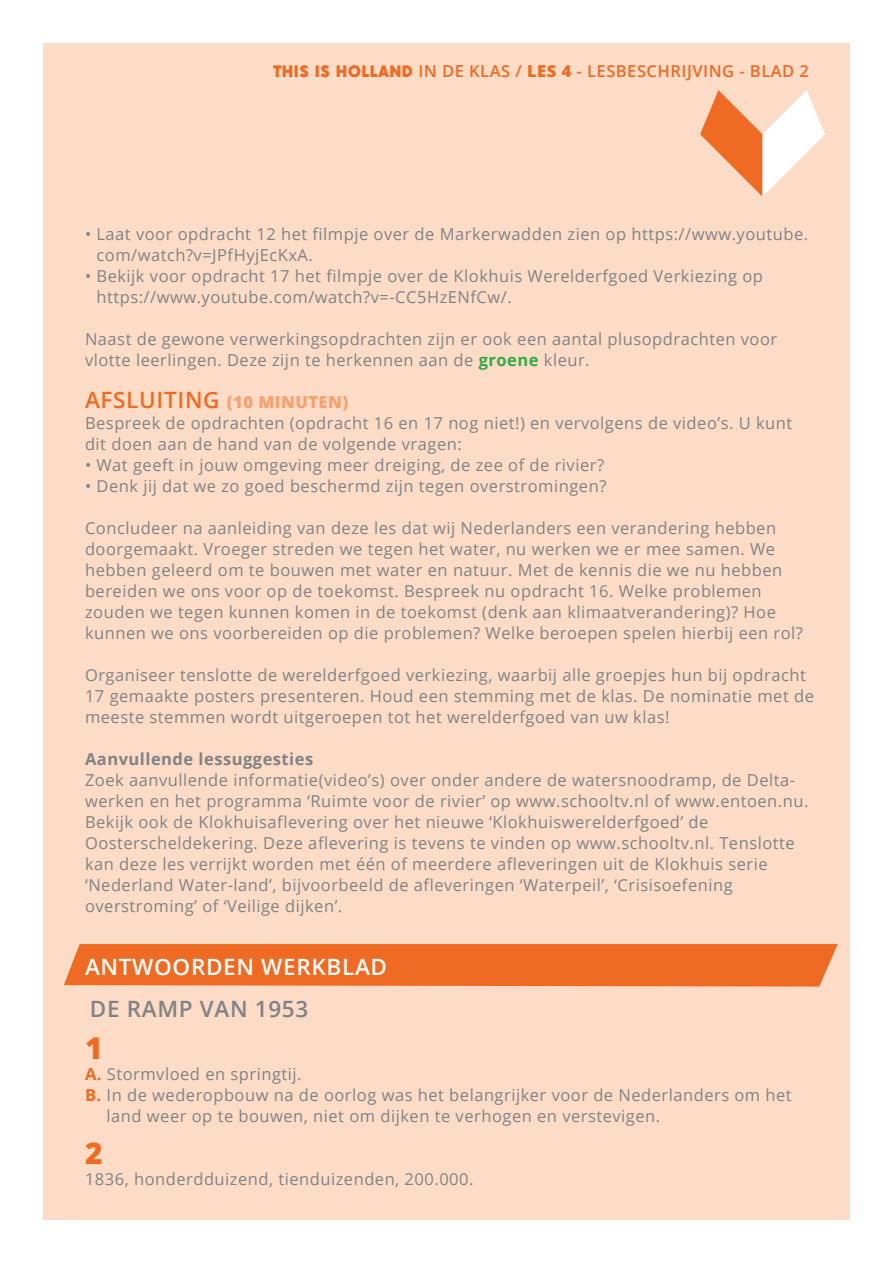
<style>
.page{position:relative;width:893px;height:1263px;background:#fcdcc6}
.page>*{position:absolute;margin:0;border:0;box-sizing:border-box;transform-origin:0 0}
.TIHOL_plat{font:800 30px "Open Sans";color:#ef6a22}
.TIHOL_kopje_grijs_ka{font:600 22.5px "Open Sans";letter-spacing:.03em;color:#fff}
.TIHOL_plat-2{font:600 22.5px "Open Sans";letter-spacing:.03em;color:#808285}
.TIHOL_plat-3{font:16.5px/21px "Open Sans";letter-spacing:.03em;color:#808285}
.Brood{font:600 16.5px "Open Sans";letter-spacing:.03em;color:#ef6a22}
.TIHOL_kopje_oranje{font:800 16.5px "Open Sans";letter-spacing:.03em;color:#f6a16e}
.s1{font-family:"Acre";font-weight:800}
.s2{font-weight:800}
.s3{font-weight:700;color:#34a945}
.s4{font-weight:600;font-size:22.5px;color:#ef6a22}
.s5{font-weight:700}
.s6{font-weight:700;color:#ef6a22}
</style>
<div class="page">
<div style="left:0;top:0;width:42px;height:1236px;background:#fff"></div>
<div style="left:850px;top:0;width:43px;height:1263px;background:#fff"></div>
<div style="left:0;top:1221px;width:893px;height:42px;background:#fff"></div>
<div style="left:0;top:0;width:893px;height:43px;background:#fff"></div>
<div style="left:64px;top:944px;width:774px;height:42px;background:#ef6a22"></div>
<svg style="left:700px;top:90px;width:125px;height:107px"></svg>
<p class="Brood" style="left:273px;top:60px;width:537px"><span class="s1">THIS IS HOLLAND</span> IN DE KLAS / <span class="s2">LES 4</span> - LESBESCHRIJVING - BLAD 2</p>
<p class="TIHOL_plat-3" style="left:97px;top:223px;width:713px;text-indent:-11px">• Laat voor opdracht 12 het filmpje over de Markerwadden zien op https://www.youtube. com/watch?v=JPfHyjEcKxA.</p>
<p class="TIHOL_plat-3" style="left:97px;top:265px;width:668px;text-indent:-11px">• Bekijk voor opdracht 17 het filmpje over de Klokhuis Werelderfgoed Verkiezing op https://www.youtube.com/watch?v=-CC5HzENfCw/.</p>
<p class="TIHOL_plat-3" style="left:85px;top:328px;width:694px">Naast de gewone verwerkingsopdrachten zijn er ook een aantal plusopdrachten voor vlotte leerlingen. Deze zijn te herkennen aan de <span class="s3">groene</span> kleur.</p>
<p class="TIHOL_kopje_oranje" style="left:85px;top:389px;width:265px"><span class="s4">AFSLUITING</span> (10 MINUTEN)</p>
<p class="TIHOL_plat-3" style="left:85px;top:412px;width:709px">Bespreek de opdrachten (opdracht 16 en 17 nog niet!) en vervolgens de video’s. U kunt dit doen aan de hand van de volgende vragen:</p>
<p class="TIHOL_plat-3" style="left:85px;top:454px;width:521px">• Wat geeft in jouw omgeving meer dreiging, de zee of de rivier?</p>
<p class="TIHOL_plat-3" style="left:85px;top:475px;width:523px">• Denk jij dat we zo goed beschermd zijn tegen overstromingen?</p>
<p class="TIHOL_plat-3" style="left:85px;top:517px;width:719px">Concludeer na aanleiding van deze les dat wij Nederlanders een verandering hebben doorgemaakt. Vroeger streden we tegen het water, nu werken we er mee samen. We hebben geleerd om te bouwen met water en natuur. Met de kennis die we nu hebben bereiden we ons voor op de toekomst. Bespreek nu opdracht 16. Welke problemen zouden we tegen kunnen komen in de toekomst (denk aan klimaatverandering)? Hoe kunnen we ons voorbereiden op die problemen? Welke beroepen spelen hierbij een rol?</p>
<p class="TIHOL_plat-3" style="left:85px;top:664px;width:730px">Organiseer tenslotte de werelderfgoed verkiezing, waarbij alle groepjes hun bij opdracht<br>17 gemaakte posters presenteren. Houd een stemming met de klas. De nominatie met de meeste stemmen wordt uitgeroepen tot het werelderfgoed van uw klas!</p>
<p class="TIHOL_plat-3" style="left:85px;top:748px;width:725px"><span class="s5">Aanvullende lessuggesties<br></span>Zoek aanvullende informatie(video’s) over onder andere de watersnoodramp, de Delta&shy;werken en het programma ‘Ruimte voor de rivier’ op www.schooltv.nl of www.entoen.nu.<br>Bekijk ook de Klokhuisaflevering over het nieuwe ‘Klokhuiswerelderfgoed’ de Oosterscheldekering. Deze aflevering is tevens te vinden op www.schooltv.nl. Tenslotte kan deze les verrijkt worden met één of meerdere afleveringen uit de Klokhuis serie ‘Nederland Water-land’, bijvoorbeeld de afleveringen ‘Waterpeil’, ‘Crisisoefening overstroming’ of ‘Veilige dijken’.</p>
<p class="TIHOL_kopje_grijs_ka" style="left:85px;top:951px;width:304px">ANTWOORDEN WERKBLAD</p>
<p class="TIHOL_plat-2" style="left:90px;top:993px;width:220px">DE RAMP VAN 1953</p>
<p class="TIHOL_plat" style="left:85px;top:1025px;width:19px">1</p>
<p class="TIHOL_plat-3" style="left:85px;top:1063px;width:218px"><span class="s6">A.</span> Stormvloed en springtij.</p>
<p class="TIHOL_plat-3" style="left:107px;top:1084px;width:687px;text-indent:-22px"><span class="s6">B.</span> In de wederopbouw na de oorlog was het belangrijker voor de Nederlanders om het land weer op te bouwen, niet om dijken te verhogen en verstevigen.</p>
<p class="TIHOL_plat" style="left:85px;top:1130px;width:19px">2</p>
<p class="TIHOL_plat-3" style="left:85px;top:1168px;width:390px">1836, honderdduizend, tienduizenden, 200.000.</p>
</div>
